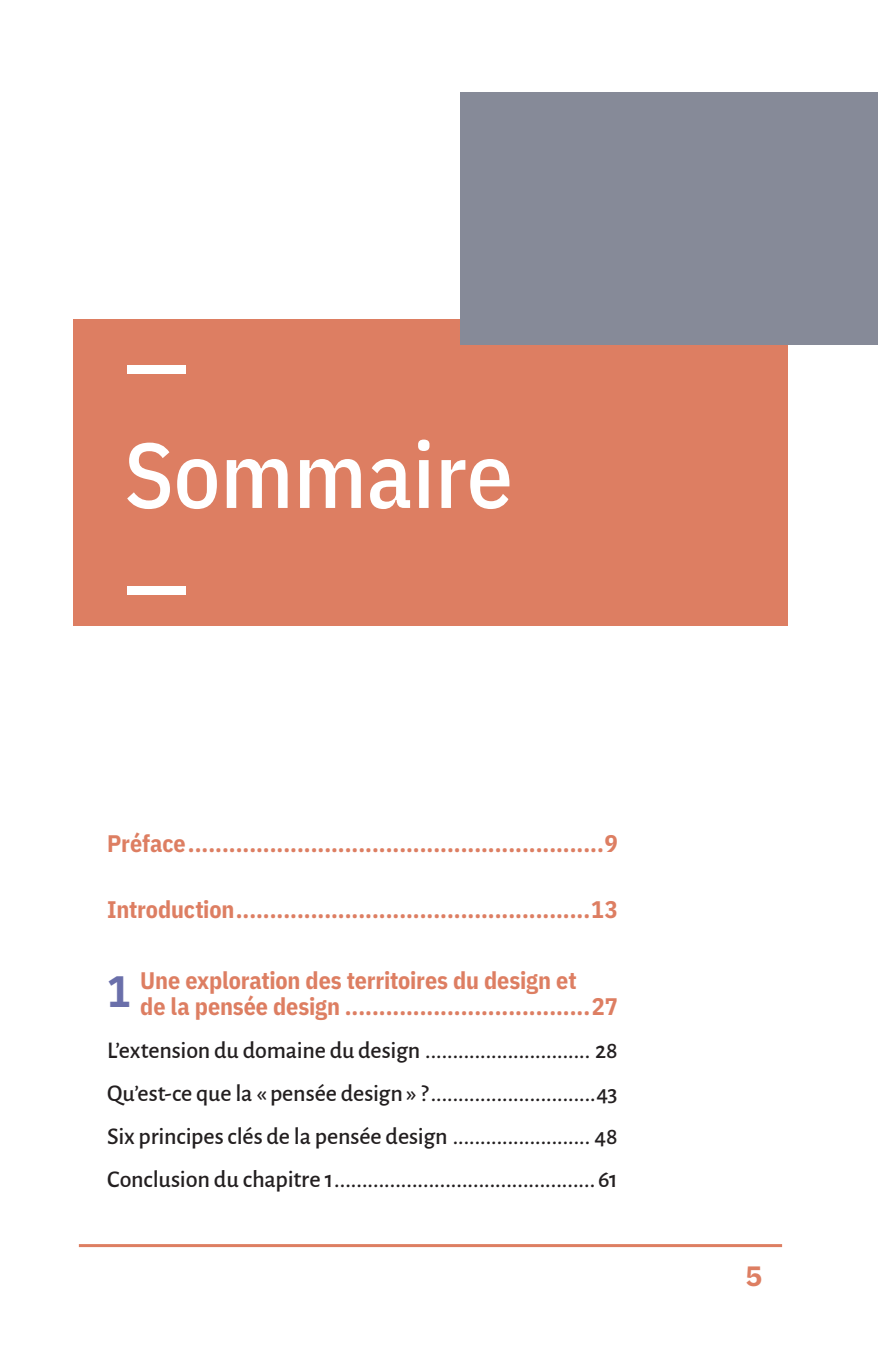
<style>
.page{position:relative;width:878px;height:1360px;background:#fff}
.page>*{position:absolute;margin:0;border:0;box-sizing:border-box;transform-origin:0 0}
.t1{font:500 92px/110.4px "IBM Plex Sans Cond";color:#fff}
.t2{font:700 28px "IBM Plex Mono";color:#dd7e62}
.t3{font:500 24.2px "Alegreya Sans";letter-spacing:-.01em;color:#231f20}
.t4{font:700 24px/26px "IBM Plex Sans Cond";letter-spacing:-.005em;color:#dd7e62}
.t5{font:500 24px/43px "Alegreya Sans";letter-spacing:-.005em;color:#231f20;text-align:justify}
.s1{font-size:44px;color:#6a6faa}
.s2{font-size:24px}
</style>
<div class="page">
<hr style="left:79px;top:1244px;width:703px;height:3px;background:#dd7e62">
<div style="left:73px;top:319px;width:715px;height:306px;background:#dd7e62"></div>
<div style="left:461px;top:92px;width:417px;height:252px;background:#868a98"></div>
<h1 class="t1" style="left:124px;top:302px;width:390px">—<br>Sommaire —</h1>
<p class="t4" style="left:107px;top:828px;width:512px">Préface.............................................................9</p>
<p class="t4" style="left:107px;top:894px;width:512px">Introduction....................................................13</p>
<p class="t4" style="left:140px;top:965px;width:479px;text-indent:-33px"><span class="s1">1</span> Une exploration des territoires du design et<br>de la pensée design ....................................27</p>
<p class="t5" style="left:107px;top:1027px;width:512px">L’extension du domaine du design .............................. 28<br>Qu’est-ce que la « pensée design » ?..............................43<br>Six principes clés de la pensée design ......................... 48</p>
<p class="t3" style="left:107px;top:1162px;width:512px"><span class="s2">Concl</span>usion du chapitre 1............................................... 61</p>
<p class="t2" style="left:745px;top:1254px;width:18px">5</p>
</div>
